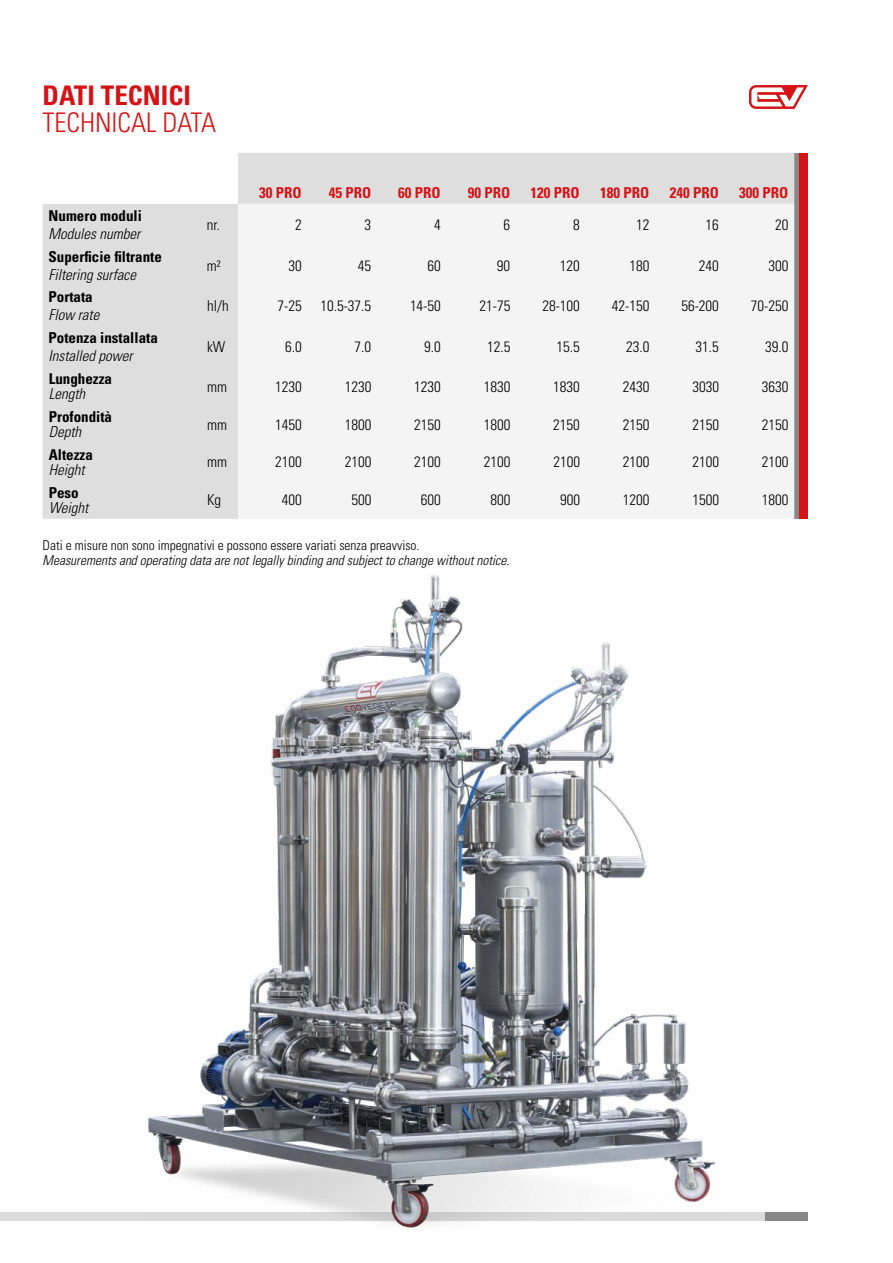
<style>
.page{position:relative;width:893px;height:1263px;background:#fff}
.page>*{position:absolute;margin:0;border:0;box-sizing:border-box;transform-origin:0 0}
.t1{font:300 condensed 27px "Univers LT Std";color:#d51317}
.t2{font:700 condensed 27px "Univers LT Std";color:#d51317}
.t3{font:300 condensed 15px "Univers LT Std";color:#000}
.t4{font:700 condensed 15px "Univers LT Std";color:#000}
.t5{font:italic 300 condensed 15px "Univers LT Std";color:#000}
.t6{font:700 condensed 15px "Univers LT Std";color:#d51317}
.t7{font:italic 300 condensed 13.5px "Univers LT Std";color:#000}
.t8{font:300 condensed 13.5px "Univers LT Std";color:#000}
</style>
<div class="page">
<div style="left:794px;top:153px;width:9px;height:366px;background:#878787"></div>
<div style="left:799px;top:153px;width:9px;height:366px;background:#d51317"></div>
<svg style="left:0;top:1212px;width:808px;height:8px;background:#cbcbcb"></svg>
<svg style="left:749px;top:85px;width:59px;height:24px"></svg>
<svg style="left:43px;top:153px;width:751px;height:366px;background:#e1e1e1"></svg>
<div style="left:238px;top:204px;width:556px;height:315px;background:#f4f4f4"></div>
<img style="left:145px;top:575px;width:576px;height:653px">
<h1 class="t2" style="left:43px;top:78px;width:150px">DATI TECNICI</h1>
<h1 class="t1" style="left:43px;top:106px;width:175px">TECHNICAL DATA</h1>
<p class="t6" style="left:259px;top:183px;width:44px">30 PRO</p>
<p class="t6" style="left:329px;top:183px;width:44px">45 PRO</p>
<p class="t6" style="left:398px;top:183px;width:44px">60 PRO</p>
<p class="t6" style="left:468px;top:183px;width:44px">90 PRO</p>
<p class="t6" style="left:531px;top:183px;width:51px">120 PRO</p>
<p class="t6" style="left:600px;top:183px;width:51px">180 PRO</p>
<p class="t6" style="left:670px;top:183px;width:51px">240 PRO</p>
<p class="t6" style="left:739px;top:183px;width:51px">300 PRO</p>
<p class="t4" style="left:49px;top:206px;width:95px">Numero moduli</p>
<p class="t5" style="left:49px;top:224px;width:93px">Modules number</p>
<p class="t4" style="left:49px;top:247px;width:115px">Superficie filtrante</p>
<p class="t5" style="left:49px;top:265px;width:89px">Filtering surface</p>
<p class="t4" style="left:49px;top:288px;width:46px">Portata</p>
<p class="t5" style="left:49px;top:306px;width:52px">Flow rate</p>
<p class="t4" style="left:49px;top:329px;width:111px">Potenza installata</p>
<p class="t5" style="left:49px;top:347px;width:86px">Installed power</p>
<p class="t4" style="left:49px;top:370px;width:65px">Lunghezza</p>
<p class="t5" style="left:49px;top:385px;width:38px">Length</p>
<p class="t4" style="left:49px;top:407px;width:65px">Profondità</p>
<p class="t5" style="left:49px;top:423px;width:34px">Depth</p>
<p class="t4" style="left:49px;top:445px;width:46px">Altezza</p>
<p class="t5" style="left:49px;top:461px;width:37px">Height</p>
<p class="t4" style="left:49px;top:483px;width:31px">Peso</p>
<p class="t5" style="left:49px;top:498px;width:41px">Weight</p>
<p class="t3" style="left:207px;top:215px;width:15px">nr.</p>
<p class="t3" style="left:295px;top:215px;width:8px">2</p>
<p class="t3" style="left:365px;top:215px;width:8px">3</p>
<p class="t3" style="left:434px;top:215px;width:8px">4</p>
<p class="t3" style="left:504px;top:215px;width:8px">6</p>
<p class="t3" style="left:573px;top:215px;width:8px">8</p>
<p class="t3" style="left:636px;top:215px;width:15px">12</p>
<p class="t3" style="left:705px;top:215px;width:15px">16</p>
<p class="t3" style="left:775px;top:215px;width:15px">20</p>
<p class="t3" style="left:207px;top:256px;width:15px">m²</p>
<p class="t3" style="left:288px;top:256px;width:15px">30</p>
<p class="t3" style="left:358px;top:256px;width:15px">45</p>
<p class="t3" style="left:427px;top:256px;width:15px">60</p>
<p class="t3" style="left:497px;top:256px;width:15px">90</p>
<p class="t3" style="left:560px;top:256px;width:21px">120</p>
<p class="t3" style="left:629px;top:256px;width:21px">180</p>
<p class="t3" style="left:699px;top:256px;width:21px">240</p>
<p class="t3" style="left:768px;top:256px;width:21px">300</p>
<p class="t3" style="left:207px;top:297px;width:23px">hl/h</p>
<p class="t3" style="left:278px;top:297px;width:95px">7-25 10.5-37.5</p>
<p class="t3" style="left:410px;top:297px;width:32px">14-50</p>
<p class="t3" style="left:479px;top:297px;width:32px">21-75</p>
<p class="t3" style="left:542px;top:297px;width:39px">28-100</p>
<p class="t3" style="left:612px;top:297px;width:39px">42-150</p>
<p class="t3" style="left:681px;top:297px;width:39px">56-200</p>
<p class="t3" style="left:751px;top:297px;width:39px">70-250</p>
<p class="t3" style="left:207px;top:338px;width:20px">kW</p>
<p class="t3" style="left:285px;top:338px;width:18px">6.0</p>
<p class="t3" style="left:355px;top:338px;width:18px">7.0</p>
<p class="t3" style="left:424px;top:338px;width:18px">9.0</p>
<p class="t3" style="left:487px;top:338px;width:25px">12.5</p>
<p class="t3" style="left:557px;top:338px;width:25px">15.5</p>
<p class="t3" style="left:626px;top:338px;width:25px">23.0</p>
<p class="t3" style="left:696px;top:338px;width:25px">31.5</p>
<p class="t3" style="left:765px;top:338px;width:25px">39.0</p>
<p class="t3" style="left:207px;top:377px;width:22px">mm</p>
<p class="t3" style="left:275px;top:377px;width:28px">1230</p>
<p class="t3" style="left:345px;top:377px;width:28px">1230</p>
<p class="t3" style="left:414px;top:377px;width:28px">1230</p>
<p class="t3" style="left:484px;top:377px;width:28px">1830</p>
<p class="t3" style="left:553px;top:377px;width:28px">1830</p>
<p class="t3" style="left:623px;top:377px;width:28px">2430</p>
<p class="t3" style="left:692px;top:377px;width:28px">3030</p>
<p class="t3" style="left:762px;top:377px;width:28px">3630</p>
<p class="t3" style="left:207px;top:415px;width:22px">mm</p>
<p class="t3" style="left:275px;top:415px;width:28px">1450</p>
<p class="t3" style="left:345px;top:415px;width:28px">1800</p>
<p class="t3" style="left:414px;top:415px;width:28px">2150</p>
<p class="t3" style="left:484px;top:415px;width:28px">1800</p>
<p class="t3" style="left:553px;top:415px;width:28px">2150</p>
<p class="t3" style="left:623px;top:415px;width:28px">2150</p>
<p class="t3" style="left:692px;top:415px;width:28px">2150</p>
<p class="t3" style="left:762px;top:415px;width:28px">2150</p>
<p class="t3" style="left:207px;top:453px;width:22px">mm</p>
<p class="t3" style="left:275px;top:453px;width:28px">2100</p>
<p class="t3" style="left:345px;top:453px;width:28px">2100</p>
<p class="t3" style="left:414px;top:453px;width:28px">2100</p>
<p class="t3" style="left:484px;top:453px;width:28px">2100</p>
<p class="t3" style="left:553px;top:453px;width:28px">2100</p>
<p class="t3" style="left:623px;top:453px;width:28px">2100</p>
<p class="t3" style="left:692px;top:453px;width:28px">2100</p>
<p class="t3" style="left:762px;top:453px;width:28px">2100</p>
<p class="t3" style="left:207px;top:491px;width:16px">Kg</p>
<p class="t3" style="left:282px;top:491px;width:21px">400</p>
<p class="t3" style="left:351px;top:491px;width:21px">500</p>
<p class="t3" style="left:421px;top:491px;width:21px">600</p>
<p class="t3" style="left:490px;top:491px;width:21px">800</p>
<p class="t3" style="left:560px;top:491px;width:21px">900</p>
<p class="t3" style="left:623px;top:491px;width:28px">1200</p>
<p class="t3" style="left:692px;top:491px;width:28px">1500</p>
<p class="t3" style="left:762px;top:491px;width:28px">1800</p>
<p class="t8" style="left:43px;top:537px;width:379px">Dati e misure non sono impegnativi e possono essere variati senza preavviso.</p>
<p class="t7" style="left:43px;top:552px;width:468px">Measurements and operating data are not legally binding and subject to change without notice.</p>
</div>
